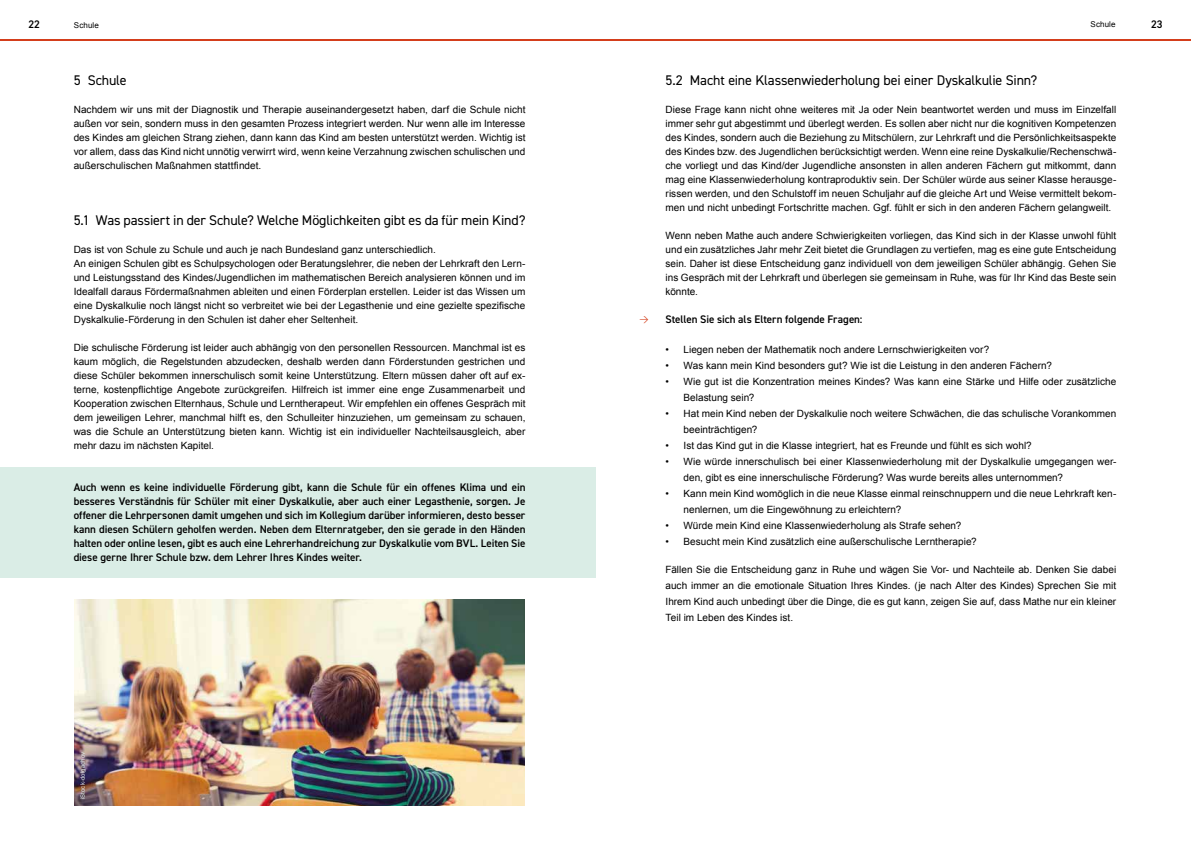
<style>
.page{position:relative;width:1191px;height:842px;background:#fff}
.page>*{position:absolute;margin:0;border:0;box-sizing:border-box;transform-origin:0 0}
.t1{font:14px "DIN2014";letter-spacing:-.015em;color:#000}
.t2{font:600 11px/14px "DIN2014";letter-spacing:-.005em;color:#000;text-align:justify}
.t3{font:10px/14px "Arial";letter-spacing:.005em;color:#000;text-align:justify}
.t4{font:9px "DIN";color:#d43e1b}
.t5{font:8px "Arial";letter-spacing:.015em;color:#000}
.t6{font:6px "Arial";letter-spacing:.02em;color:#dfe2e5}
</style>
<div class="page">
<hr style="left:0;top:39px;width:1191px;height:1px;background:#d43e1b">
<div style="left:0;top:467px;width:595px;height:111px;background:#daede6"></div>
<img style="left:74px;top:599px;width:450px;height:207px">
<p class="t2" style="left:28px;top:17px;width:13px">22</p>
<p class="t5" style="left:74px;top:20px;width:26px">Schule</p>
<p class="t5" style="left:1090px;top:19px;width:26px">Schule</p>
<p class="t2" style="left:1151px;top:17px;width:13px">23</p>
<h1 class="t1" style="left:74px;top:71px;width:54px">5 Schule</h1>
<p class="t3" style="left:74px;top:102px;width:453px">Nachdem wir uns mit der Diagnostik und Therapie auseinandergesetzt haben, darf die Schule nicht außen vor sein, sondern muss in den gesamten Prozess integriert werden. Nur wenn alle im Interesse des Kindes am gleichen Strang ziehen, dann kann das Kind am besten unterstützt werden. Wichtig ist vor allem, dass das Kind nicht unnötig verwirrt wird, wenn keine Verzahnung zwischen schulischen und außerschulischen Maßnahmen stattfindet.</p>
<h1 class="t1" style="left:74px;top:211px;width:453px">5.1 Was passiert in der Schule? Welche Möglichkeiten gibt es da für mein Kind?</h1>
<p class="t3" style="left:74px;top:242px;width:453px;text-align:left">Das ist von Schule zu Schule und auch je nach Bundesland ganz unterschiedlich.<br>An einigen Schulen gibt es Schulpsychologen oder Beratungslehrer, die neben der Lehrkraft den Lern&shy;und Leistungsstand des Kindes/Jugendlichen im mathematischen Bereich analysieren können und im Idealfall daraus Fördermaßnahmen ableiten und einen Förderplan erstellen. Leider ist das Wissen um eine Dyskalkulie noch längst nicht so verbreitet wie bei der Legasthenie und eine gezielte spezifische Dyskalkulie-Förderung in den Schulen ist daher eher Seltenheit.</p>
<p class="t3" style="left:74px;top:340px;width:453px">Die schulische Förderung ist leider auch abhängig von den personellen Ressourcen. Manchmal ist es kaum möglich, die Regelstunden abzudecken, deshalb werden dann Förderstunden gestrichen und diese Schüler bekommen innerschulisch somit keine Unterstützung. Eltern müssen daher oft auf ex&shy;terne, kostenpflichtige Angebote zurückgreifen. Hilfreich ist immer eine enge Zusammenarbeit und Kooperation zwischen Elternhaus, Schule und Lerntherapeut. Wir empfehlen ein offenes Gespräch mit dem jeweiligen Lehrer, manchmal hilft es, den Schulleiter hinzuziehen, um gemeinsam zu schauen, was die Schule an Unterstützung bieten kann. Wichtig ist ein individueller Nachteilsausgleich, aber mehr dazu im nächsten Kapitel.</p>
<p class="t2" style="left:74px;top:480px;width:453px">Auch wenn es keine individuelle Förderung gibt, kann die Schule für ein offenes Klima und ein besseres Verständnis für Schüler mit einer Dyskalkulie, aber auch einer Legasthenie, sorgen. Je offener die Lehrpersonen damit umgehen und sich im Kollegium darüber informieren, desto besser kann diesen Schülern geholfen werden. Neben dem Elternratgeber, den sie gerade in den Händen halten oder online lesen, gibt es auch eine Lehrerhandreichung zur Dyskalkulie vom BVL. Leiten Sie diese gerne Ihrer Schule bzw. dem Lehrer Ihres Kindes weiter.</p>
<p class="t6" style="left:79px;top:799px;width:49px;rotate:-90deg">iStock-dolgachov</p>
<p class="t4" style="left:639px;top:313px;width:11px">&gt;</p>
<h1 class="t1" style="left:665px;top:72px;width:373px">5.2 Macht eine Klassenwiederholung bei einer Dyskalkulie Sinn?</h1>
<p class="t3" style="left:665px;top:103px;width:452px">Diese Frage kann nicht ohne weiteres mit Ja oder Nein beantwortet werden und muss im Einzelfall immer sehr gut abgestimmt und überlegt werden. Es sollen aber nicht nur die kognitiven Kompetenzen des Kindes, sondern auch die Beziehung zu Mitschülern, zur Lehrkraft und die Persönlichkeitsaspekte des Kindes bzw. des Jugendlichen berücksichtigt werden. Wenn eine reine Dyskalkulie/Rechenschwä&shy;che vorliegt und das Kind/der Jugendliche ansonsten in allen anderen Fächern gut mitkommt, dann mag eine Klassenwiederholung kontraproduktiv sein. Der Schüler würde aus seiner Klasse herausge&shy;rissen werden, und den Schulstoff im neuen Schuljahr auf die gleiche Art und Weise vermittelt bekom&shy;men und nicht unbedingt Fortschritte machen. Ggf. fühlt er sich in den anderen Fächern gelangweilt.</p>
<p class="t3" style="left:665px;top:229px;width:452px">Wenn neben Mathe auch andere Schwierigkeiten vorliegen, das Kind sich in der Klasse unwohl fühlt und ein zusätzliches Jahr mehr Zeit bietet die Grundlagen zu vertiefen, mag es eine gute Entscheidung sein. Daher ist diese Entscheidung ganz individuell von dem jeweiligen Schüler abhängig. Gehen Sie ins Gespräch mit der Lehrkraft und überlegen sie gemeinsam in Ruhe, was für Ihr Kind das Beste sein könnte.</p>
<p class="t2" style="left:665px;top:312px;width:198px">Stellen Sie sich als Eltern folgende Fragen:</p>
<p class="t3" style="left:665px;top:343px;width:325px">• Liegen neben der Mathematik noch andere Lernschwierigkeiten vor?</p>
<p class="t3" style="left:665px;top:359px;width:388px">• Was kann mein Kind besonders gut? Wie ist die Leistung in den anderen Fächern?</p>
<p class="t3" style="left:683px;top:374px;width:434px;line-height:16px;text-indent:-18px">• Wie gut ist die Konzentration meines Kindes? Was kann eine Stärke und Hilfe oder zusätzliche<br>Belastung sein?</p>
<p class="t3" style="left:683px;top:406px;width:434px;line-height:16px;text-indent:-18px">• Hat mein Kind neben der Dyskalkulie noch weitere Schwächen, die das schulische Vorankommen beeinträchtigen?</p>
<p class="t3" style="left:665px;top:439px;width:368px">• Ist das Kind gut in die Klasse integriert, hat es Freunde und fühlt es sich wohl?</p>
<p class="t3" style="left:683px;top:454px;width:434px;line-height:16px;text-indent:-18px">• Wie würde innerschulisch bei einer Klassenwiederholung mit der Dyskalkulie umgegangen wer&shy;den, gibt es eine innerschulische Förderung? Was wurde bereits alles unternommen?</p>
<p class="t3" style="left:683px;top:486px;width:434px;line-height:16px;text-indent:-18px">• Kann mein Kind womöglich in die neue Klasse einmal reinschnuppern und die neue Lehrkraft ken&shy;nenlernen, um die Eingewöhnung zu erleichtern?</p>
<p class="t3" style="left:665px;top:519px;width:297px">• Würde mein Kind eine Klassenwiederholung als Strafe sehen?</p>
<p class="t3" style="left:665px;top:535px;width:313px">• Besucht mein Kind zusätzlich eine außerschulische Lerntherapie?</p>
<p class="t3" style="left:665px;top:562px;width:452px;line-height:16px">Fällen Sie die Entscheidung ganz in Ruhe und wägen Sie Vor- und Nachteile ab. Denken Sie dabei auch immer an die emotionale Situation Ihres Kindes. (je nach Alter des Kindes) Sprechen Sie mit Ihrem Kind auch unbedingt über die Dinge, die es gut kann, zeigen Sie auf, dass Mathe nur ein kleiner Teil im Leben des Kindes ist.</p>
</div>
